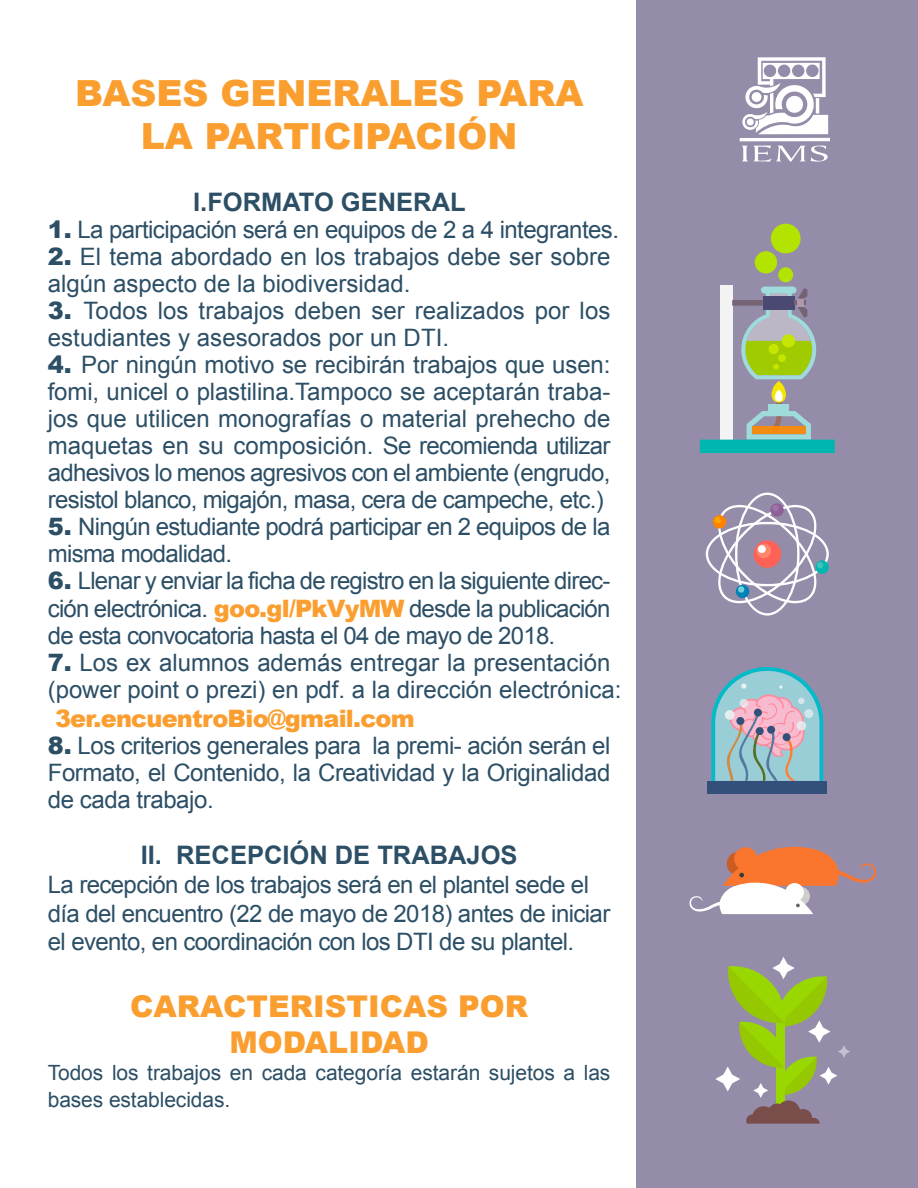
<style>
.page{position:relative;width:918px;height:1188px;background:#fff}
.page>*{position:absolute;margin:0;border:0;box-sizing:border-box;transform-origin:0 0}
.t1{font:900 36px/43.2px "Arial";color:#fa9e30;text-align:center}
.t2{font:900 30px/36px "Arial";color:#fa9e30;text-align:center}
.t3{font:700 25.5px "Arial";color:#2c4f66}
.t4{font:24px/27px "Arial";letter-spacing:-.025em;color:#2c4f66;text-align:justify}
.t5{font:24px/27px "Arial";color:#2c4f66}
.t6{font:24px/27px "Arial";letter-spacing:.005em;color:#2c4f66}
.t7{font:900 24px "Arial";letter-spacing:-.03em;color:#fa9e30}
.t8{font:21px/27px "Arial";letter-spacing:-.005em;color:#2c4f66}
.s1{font-weight:900}
.s2{font-weight:900;color:#fa9e30}
</style>
<div class="page">
<div style="left:636px;top:0;width:282px;height:1188px;background:#958caa"></div>
<svg style="left:742px;top:145px;width:86px;height:17px"></svg>
<hr style="left:740px;top:138px;width:90px;height:3px;background:#fff">
<svg style="left:742px;top:57px;width:86px;height:77px"></svg>
<div style="left:755px;top:251px;width:22px;height:23px;background:#b3e300;border-radius:50%"></div>
<div style="left:778px;top:267px;width:15px;height:15px;background:#b3e300;border-radius:50%"></div>
<svg style="left:770px;top:223px;width:31px;height:31px"></svg>
<div style="left:720px;top:285px;width:12px;height:155px;background:#f3f3f3"></div>
<div style="left:732px;top:300px;width:31px;height:6px;background:#746473"></div>
<div style="left:768px;top:404px;width:21px;height:8px;background:#a0dbdc"></div>
<svg style="left:741px;top:287px;width:75px;height:117px"></svg>
<svg style="left:747px;top:411px;width:64px;height:29px"></svg>
<div style="left:752px;top:427px;width:54px;height:7px;background:#f28c13"></div>
<div style="left:700px;top:440px;width:135px;height:13px;background:#00b7af"></div>
<svg style="left:689px;top:846px;width:187px;height:68px"></svg>
<svg style="left:706px;top:493px;width:123px;height:123px"></svg>
<div style="left:738px;top:586px;width:6px;height:7px;background:#71d0d8;border-radius:50%"></div>
<div style="left:707px;top:781px;width:120px;height:12px;background:#325079"></div>
<svg style="left:711px;top:667px;width:112px;height:114px;background:#a0bac7"></svg>
<div style="left:736px;top:717px;width:8px;height:8px;background:#325079;border-radius:50%"></div>
<div style="left:754px;top:709px;width:8px;height:8px;background:#325079;border-radius:50%"></div>
<div style="left:756px;top:727px;width:8px;height:8px;background:#325079;border-radius:50%"></div>
<div style="left:767px;top:726px;width:8px;height:8px;background:#325079;border-radius:50%"></div>
<div style="left:783px;top:733px;width:8px;height:8px;background:#325079;border-radius:50%"></div>
<svg style="left:715px;top:957px;width:135px;height:167px"></svg>
<h1 class="t1" style="left:75px;top:71px;width:510px">BASES GENERALES PARA<br>LA PARTICIPACIÓN</h1>
<p class="t3" style="left:193px;top:184px;width:274px">I.FORMATO GENERAL</p>
<p class="t4" style="left:48px;top:215px;width:573px"><span class="s1">1.</span> La participación será en equipos de 2 a 4 integrantes.</p>
<p class="t5" style="left:48px;top:242px;width:564px"><span class="s1">2.</span> El tema abordado en los trabajos debe ser sobre algún aspecto de la biodiversidad.</p>
<p class="t6" style="left:48px;top:296px;width:564px"><span class="s1">3.</span> Todos los trabajos deben ser realizados por los estudiantes y asesorados por un DTI.</p>
<p class="t4" style="left:48px;top:350px;width:564px"><span class="s1">4.</span> Por ningún motivo se recibirán trabajos que usen: fomi, unicel o plastilina.Tampoco se aceptarán traba&shy;jos que utilicen monografías o material prehecho de maquetas en su composición. Se recomienda utilizar adhesivos lo menos agresivos con el ambiente (engrudo, resistol blanco, migajón, masa, cera de campeche, etc.)</p>
<p class="t4" style="left:48px;top:512px;width:564px"><span class="s1">5.</span> Ningún estudiante podrá participar en 2 equipos de la misma modalidad.</p>
<p class="t4" style="left:48px;top:566px;width:564px;line-height:27.9px"><span class="s1">6.</span> Llenar y enviar la ficha de registro en la siguiente direc&shy;ción electrónica. <span class="s2">goo.gl/PkVyMW</span> desde la publicación de esta convocatoria hasta el 04 de mayo de 2018.</p>
<p class="t5" style="left:48px;top:649px;width:575px"><span class="s1">7.</span> Los ex alumnos además entregar la presentación (power point o prezi) en pdf. a la dirección electrónica:</p>
<p class="t7" style="left:55px;top:701px;width:361px">3er.encuentroBio@gmail.com</p>
<p class="t4" style="left:48px;top:732px;width:564px"><span class="s1">8.</span> Los criterios generales para la premi- ación serán el Formato, el Contenido, la Creatividad y la Originalidad de cada trabajo.</p>
<p class="t3" style="left:141px;top:837px;width:378px">II. RECEPCIÓN DE TRABAJOS</p>
<p class="t4" style="left:48px;top:870px;width:564px;line-height:28.8px;text-align:left">La recepción de los trabajos será en el plantel sede el día del encuentro (22 de mayo de 2018) antes de iniciar el evento, en coordinación con los DTI de su plantel.</p>
<p class="t2" style="left:130px;top:988px;width:399px">CARACTERISTICAS POR<br>MODALIDAD</p>
<p class="t8" style="left:48px;top:1059px;width:564px">Todos los trabajos en cada categoría estarán sujetos a las bases establecidas.</p>
</div>
